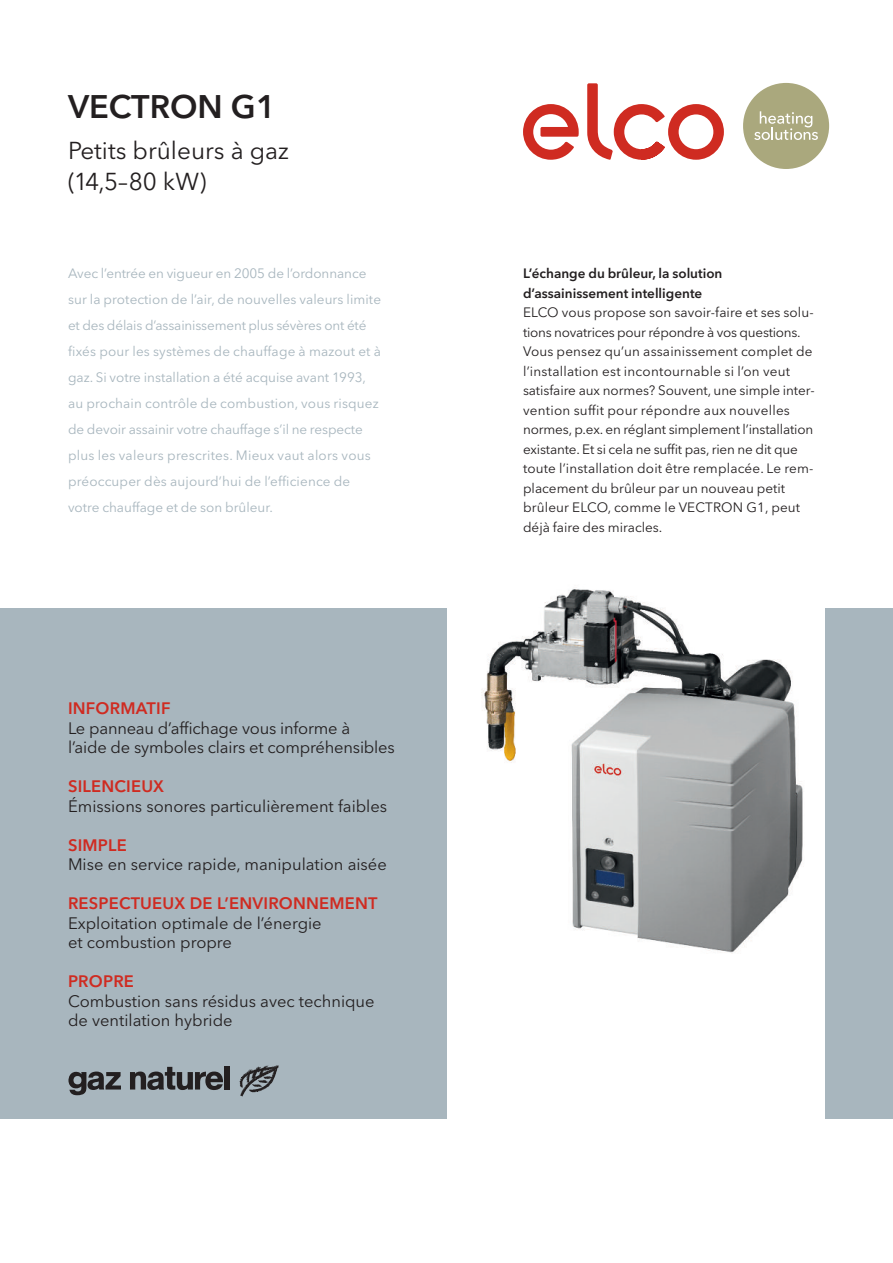
<style>
.page{position:relative;width:893px;height:1263px;background:#fff}
.page>*{position:absolute;margin:0;border:0;box-sizing:border-box;transform-origin:0 0}
.t1{font:600 32.4px "Avenir Next LT Pro";color:#231f20}
.t2{font:24.3px/31px "Avenir Next LT Pro";color:#231f20}
.t3{font:16.5px/19.5px "Avenir Next LT Pro";color:#231f20}
.t4{font:600 16.5px "Avenir Next LT Pro";letter-spacing:.01em;color:#cf2b21}
.t5{font:13.5px/19.5px "Avenir Next LT Pro";color:#231f20}
.t6{font:13.5px/26px "Avenir Next LT Pro";color:#a8b6be}
.t7{font:600 13.5px/19.5px "Avenir Next LT Pro";color:#231f20}
</style>
<div class="page">
<div style="left:0;top:608px;width:446px;height:510px;background:#a8b6be"></div>
<div style="left:825px;top:608px;width:68px;height:510px;background:#a8b6be"></div>
<img style="left:481px;top:589px;width:322px;height:365px">
<div style="left:743px;top:83px;width:86px;height:86px;background:#aaa87d;border-radius:50%"></div>
<svg style="left:754px;top:111px;width:64px;height:29px"></svg>
<svg style="left:523px;top:83px;width:201px;height:77px"></svg>
<div style="left:225px;top:1066px;width:5px;height:23px;background:#231f20"></div>
<svg style="left:68px;top:1071px;width:53px;height:24px"></svg>
<svg style="left:130px;top:1067px;width:93px;height:23px"></svg>
<svg style="left:240px;top:1065px;width:39px;height:31px"></svg>
<h1 class="t1" style="left:68px;top:95px;width:209px">VECTRON G1</h1>
<h2 class="t2" style="left:68px;top:137px;width:222px">Petits brûleurs à gaz (14,5–80 kW)</h2>
<p class="t6" style="left:68px;top:262px;width:315px">Avec l’entrée en vigueur en 2005 de l’ordonnance sur la protection de l’air, de nouvelles valeurs limite et des délais d’assainissement plus sévères ont été fixés pour les systèmes de chauffage à mazout et à gaz. Si votre installation a été acquise avant 1993, au prochain contrôle de combustion, vous risquez de devoir assainir votre chauffage s’il ne respecte plus les valeurs prescrites. Mieux vaut alors vous préoccuper dès aujourd’hui de l’efficience de votre chauffage et de son brûleur.</p>
<p class="t7" style="left:523px;top:265px;width:201px">L’échange du brûleur, la solution d’assainissement intelligente</p>
<p class="t5" style="left:523px;top:304px;width:293px">ELCO vous propose son savoir-faire et ses solu&shy;tions novatrices pour répondre à vos questions.<br>Vous pensez qu’un assainissement complet de l’installation est incontournable si l’on veut satisfaire aux normes? Souvent, une simple inter&shy;vention suffit pour répondre aux nouvelles normes, p.ex. en réglant simplement l’installation existante. Et si cela ne suffit pas, rien ne dit que toute l’installation doit être remplacée. Le rem&shy;placement du brûleur par un nouveau petit brûleur ELCO, comme le VECTRON G1, peut déjà faire des miracles.</p>
<p class="t4" style="left:68px;top:702px;width:104px">INFORMATIF</p>
<p class="t3" style="left:68px;top:720px;width:328px">Le panneau d’affichage vous informe à<br>l’aide de symboles clairs et compréhensibles</p>
<p class="t4" style="left:68px;top:780px;width:98px">SILENCIEUX</p>
<p class="t3" style="left:68px;top:798px;width:321px">Émissions sonores particulièrement faibles</p>
<p class="t4" style="left:68px;top:839px;width:60px">SIMPLE</p>
<p class="t3" style="left:68px;top:856px;width:320px">Mise en service rapide, manipulation aisée</p>
<p class="t4" style="left:68px;top:897px;width:311px">RESPECTUEUX DE L’ENVIRONNEMENT</p>
<p class="t3" style="left:68px;top:915px;width:255px">Exploitation optimale de l’énergie et combustion propre</p>
<p class="t4" style="left:68px;top:975px;width:67px">PROPRE</p>
<p class="t3" style="left:68px;top:993px;width:308px">Combustion sans résidus avec technique de ventilation hybride</p>
</div>
